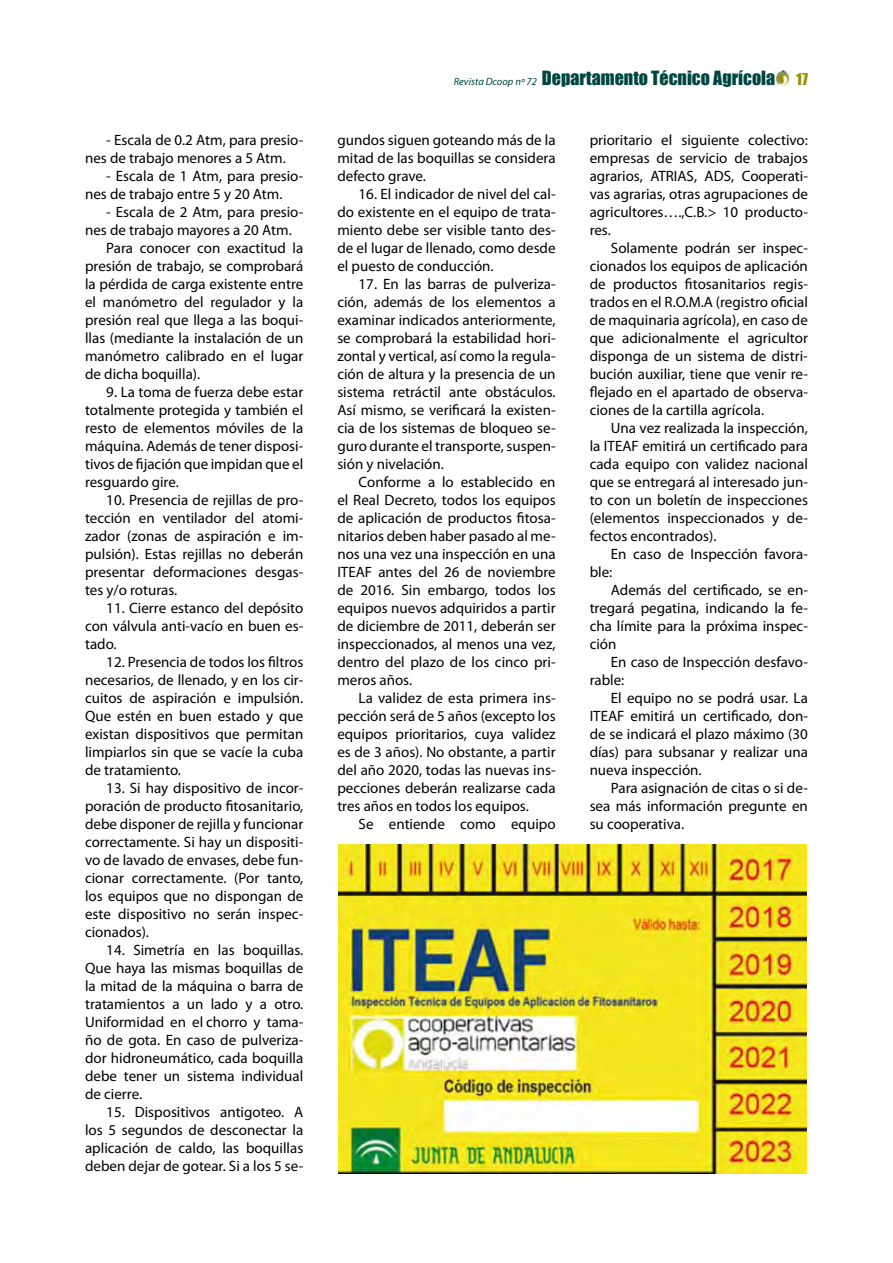
<style>
.page{position:relative;width:893px;height:1263px;background:#fff}
.page>*{position:absolute;margin:0;border:0;box-sizing:border-box;transform-origin:0 0}
.t1{font:18px "Impact";color:#00463f}
.t2{font:15px/18px "Myriad Pro";color:#000;text-align:justify}
.t3{font:15px "Impact";color:#989000}
.s1{font-family:"Myriad Pro";font-style:italic;font-size:10.5px}
</style>
<div class="page">
<img style="left:775px;top:71px;width:15px;height:14px">
<img style="left:338px;top:844px;width:468px;height:330px">
<p class="t2" style="left:85px;top:131px;width:220px;text-indent:21px">- Escala de 0.2 Atm, para presio&shy;nes de trabajo menores a 5 Atm.</p>
<p class="t2" style="left:85px;top:167px;width:220px;text-indent:21px">- Escala de 1 Atm, para presio&shy;nes de trabajo entre 5 y 20 Atm.</p>
<p class="t2" style="left:106px;top:203px;width:199px">- Escala de 2 Atm, para presio-</p>
<p class="t2" style="left:85px;top:221px;width:208px">nes de trabajo mayores a 20 Atm.</p>
<p class="t2" style="left:106px;top:239px;width:198px">Para conocer con exactitud la</p>
<p class="t2" style="left:85px;top:257px;width:220px">presión de trabajo, se comprobará</p>
<p class="t2" style="left:85px;top:275px;width:220px">la pérdida de carga existente entre</p>
<p class="t2" style="left:85px;top:293px;width:220px">el manómetro del regulador y la</p>
<p class="t2" style="left:85px;top:311px;width:220px">presión real que llega a las boqui-</p>
<p class="t2" style="left:85px;top:329px;width:220px">llas (mediante la instalación de un</p>
<p class="t2" style="left:85px;top:347px;width:220px">manómetro calibrado en el lugar</p>
<p class="t2" style="left:85px;top:365px;width:117px">de dicha boquilla).</p>
<p class="t2" style="left:85px;top:383px;width:220px;text-indent:21px">9. La toma de fuerza debe estar totalmente protegida y también el resto de elementos móviles de la máquina. Además de tener disposi&shy;tivos de fijación que impidan que el resguardo gire.</p>
<p class="t2" style="left:85px;top:491px;width:220px;text-indent:21px">10. Presencia de rejillas de pro&shy;tección en ventilador del atomi&shy;zador (zonas de aspiración e im&shy;pulsión). Estas rejillas no deberán presentar deformaciones desgas&shy;tes y/o roturas.</p>
<p class="t2" style="left:85px;top:599px;width:220px;text-indent:21px">11. Cierre estanco del depósito con válvula anti-vacío en buen es&shy;tado.</p>
<p class="t2" style="left:85px;top:653px;width:220px;text-indent:21px">12. Presencia de todos los filtros necesarios, de llenado, y en los cir&shy;cuitos de aspiración e impulsión.<br>Que estén en buen estado y que existan dispositivos que permitan limpiarlos sin que se vacíe la cuba de tratamiento.</p>
<p class="t2" style="left:85px;top:779px;width:220px;text-indent:21px">13. Si hay dispositivo de incor&shy;poración de producto fitosanitario, debe disponer de rejilla y funcionar correctamente. Si hay un dispositi&shy;vo de lavado de envases, debe fun&shy;cionar correctamente. (Por tanto, los equipos que no dispongan de este dispositivo no serán inspec&shy;cionados).</p>
<p class="t2" style="left:85px;top:941px;width:220px;text-indent:21px">14. Simetría en las boquillas.<br>Que haya las mismas boquillas de la mitad de la máquina o barra de tratamientos a un lado y a otro.<br>Uniformidad en el chorro y tama&shy;ño de gota. En caso de pulveriza&shy;dor hidroneumático, cada boquilla debe tener un sistema individual de cierre.</p>
<p class="t2" style="left:85px;top:1103px;width:220px;text-indent:21px">15. Dispositivos antigoteo. A los 5 segundos de desconectar la aplicación de caldo, las boquillas deben dejar de gotear. Si a los 5 se-</p>
<p class="t1" style="left:454px;top:64px;width:323px"><span class="s1">Revista Dcoop nº 72</span> Departamento Técnico Agrícola</p>
<p class="t3" style="left:796px;top:67px;width:13px">17</p>
<p class="t2" style="left:337px;top:131px;width:220px">gundos siguen goteando más de la mitad de las boquillas se considera defecto grave.</p>
<p class="t2" style="left:337px;top:185px;width:220px;text-indent:21px">16. El indicador de nivel del cal&shy;do existente en el equipo de trata&shy;miento debe ser visible tanto des&shy;de el lugar de llenado, como desde el puesto de conducción.</p>
<p class="t2" style="left:337px;top:275px;width:220px;text-indent:21px">17. En las barras de pulveriza&shy;ción, además de los elementos a examinar indicados anteriormente, se comprobará la estabilidad hori&shy;zontal y vertical, así como la regula&shy;ción de altura y la presencia de un sistema retráctil ante obstáculos.<br>Así mismo, se verificará la existen&shy;cia de los sistemas de bloqueo se&shy;guro durante el transporte, suspen&shy;sión y nivelación.</p>
<p class="t2" style="left:337px;top:473px;width:220px;text-indent:21px">Conforme a lo establecido en el Real Decreto, todos los equipos de aplicación de productos fitosa&shy;nitarios deben haber pasado al me&shy;nos una vez una inspección en una ITEAF antes del 26 de noviembre de 2016. Sin embargo, todos los equipos nuevos adquiridos a partir de diciembre de 2011, deberán ser inspeccionados, al menos una vez, dentro del plazo de los cinco pri&shy;meros años.</p>
<p class="t2" style="left:337px;top:689px;width:220px;text-indent:21px">La validez de esta primera ins&shy;pección será de 5 años (excepto los equipos prioritarios, cuya validez es de 3 años). No obstante, a partir del año 2020, todas las nuevas ins&shy;pecciones deberán realizarse cada tres años en todos los equipos.</p>
<p class="t2" style="left:359px;top:815px;width:198px">Se entiende como equipo</p>
<p class="t2" style="left:590px;top:131px;width:220px">prioritario el siguiente colectivo: empresas de servicio de trabajos agrarios, ATRIAS, ADS, Cooperati&shy;vas agrarias, otras agrupaciones de agricultores….,C.B.&gt; 10 producto&shy;res.</p>
<p class="t2" style="left:590px;top:239px;width:220px;text-indent:21px">Solamente podrán ser inspec&shy;cionados los equipos de aplicación de productos fitosanitarios regis&shy;trados en el R.O.M.A (registro oficial de maquinaria agrícola), en caso de que adicionalmente el agricultor disponga de un sistema de distri&shy;bución auxiliar, tiene que venir re&shy;flejado en el apartado de observa&shy;ciones de la cartilla agrícola.</p>
<p class="t2" style="left:590px;top:419px;width:220px;text-indent:21px">Una vez realizada la inspección, la ITEAF emitirá un certificado para cada equipo con validez nacional que se entregará al interesado jun&shy;to con un boletín de inspecciones (elementos inspeccionados y de&shy;fectos encontrados).</p>
<p class="t2" style="left:590px;top:545px;width:220px;text-indent:21px">En caso de Inspección favora&shy;ble:</p>
<p class="t2" style="left:590px;top:581px;width:220px;text-indent:21px">Además del certificado, se en&shy;tregará pegatina, indicando la fe&shy;cha límite para la próxima inspec&shy;ción</p>
<p class="t2" style="left:590px;top:653px;width:220px;text-indent:21px">En caso de Inspección desfavo&shy;rable:</p>
<p class="t2" style="left:590px;top:689px;width:220px;text-indent:21px">El equipo no se podrá usar. La ITEAF emitirá un certificado, don&shy;de se indicará el plazo máximo (30 días) para subsanar y realizar una nueva inspección.</p>
<p class="t2" style="left:590px;top:779px;width:220px;text-indent:21px">Para asignación de citas o si de&shy;sea más información pregunte en su cooperativa.</p>
</div>
